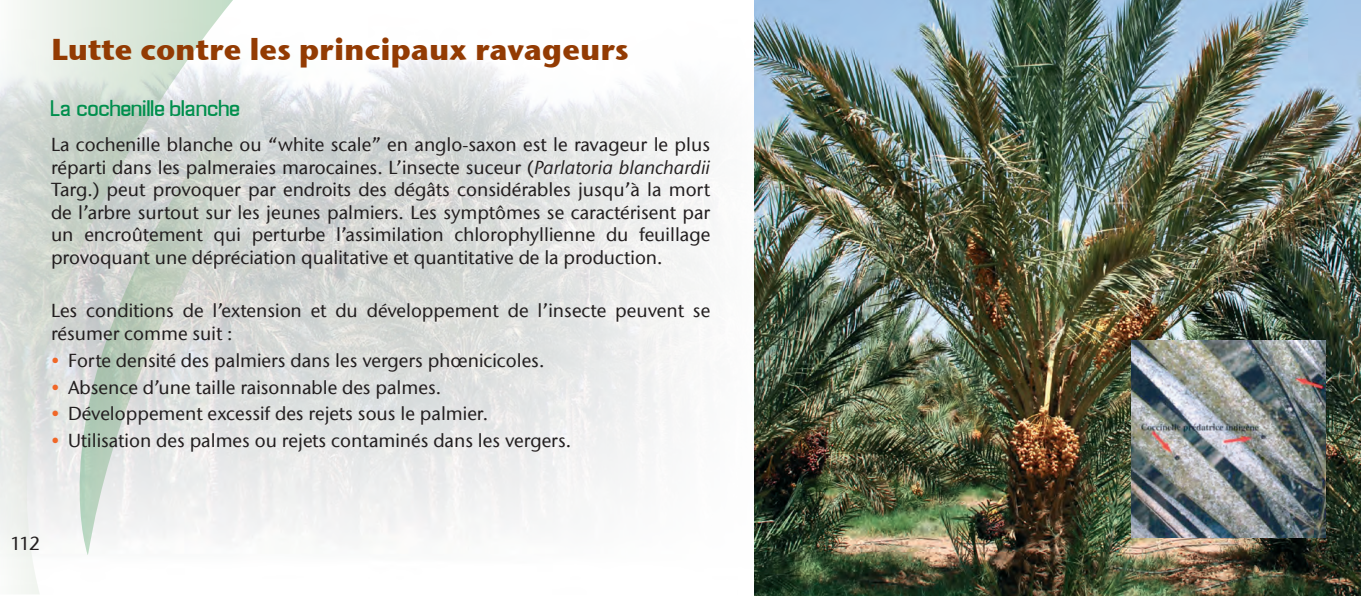
<style>
.page{position:relative;width:1361px;height:596px;background:#fff}
.page>*{position:absolute;margin:0;border:0;box-sizing:border-box;transform-origin:0 0}
.t1{font:30px "Stone Sans OSITCTT Bold";color:#933b03}
.t2{font:24px "Enigmatic";color:#008f4d}
.t3{font:500 18.75px/22.5px "Stone Sans ITC";color:#231f20;text-align:justify}
.s1{font-style:italic}
.s2{color:#f06727}
</style>
<div class="page">
<img style="left:267px;top:0;width:488px;height:594px">
<img style="left:755px;top:0;width:606px;height:595px">
<img style="left:1131px;top:340px;width:194px;height:197px">
<svg style="left:244px;top:72px;width:23px;height:466px;background:#dcdfde"></svg>
<svg style="left:0;top:0;width:244px;height:594px"></svg>
<h1 class="t1" style="left:51px;top:30px;width:579px">Lutte contre les principaux ravageurs</h1>
<p class="t2" style="left:51px;top:96px;width:191px">La cochenille blanche</p>
<p class="t3" style="left:51px;top:133px;width:661px">La cochenille blanche ou “white scale” en anglo-saxon est le ravageur le plus réparti dans les palmeraies marocaines. L’insecte suceur (<span class="s1">Parlatoria blanchardii </span>Targ.) peut provoquer par endroits des dégâts considérables jusqu’à la mort de l’arbre surtout sur les jeunes palmiers. Les symptômes se caractérisent par un encroûtement qui perturbe l’assimilation chlorophyllienne du feuillage provoquant une dépréciation qualitative et quantitative de la production.</p>
<p class="t3" style="left:51px;top:299px;width:661px">Les conditions de l’extension et du développement de l’insecte peuvent se résumer comme suit :</p>
<p class="t3" style="left:51px;top:348px;width:495px"><span class="s2">•</span> Forte densité des palmiers dans les vergers phœnicicoles.</p>
<p class="t3" style="left:51px;top:375px;width:392px"><span class="s2">•</span> Absence d’une taille raisonnable des palmes.</p>
<p class="t3" style="left:51px;top:402px;width:438px"><span class="s2">•</span> Développement excessif des rejets sous le palmier.</p>
<p class="t3" style="left:51px;top:429px;width:521px"><span class="s2">•</span> Utilisation des palmes ou rejets contaminés dans les vergers.</p>
<p class="t3" style="left:11px;top:532px;width:31px">112</p>
</div>
